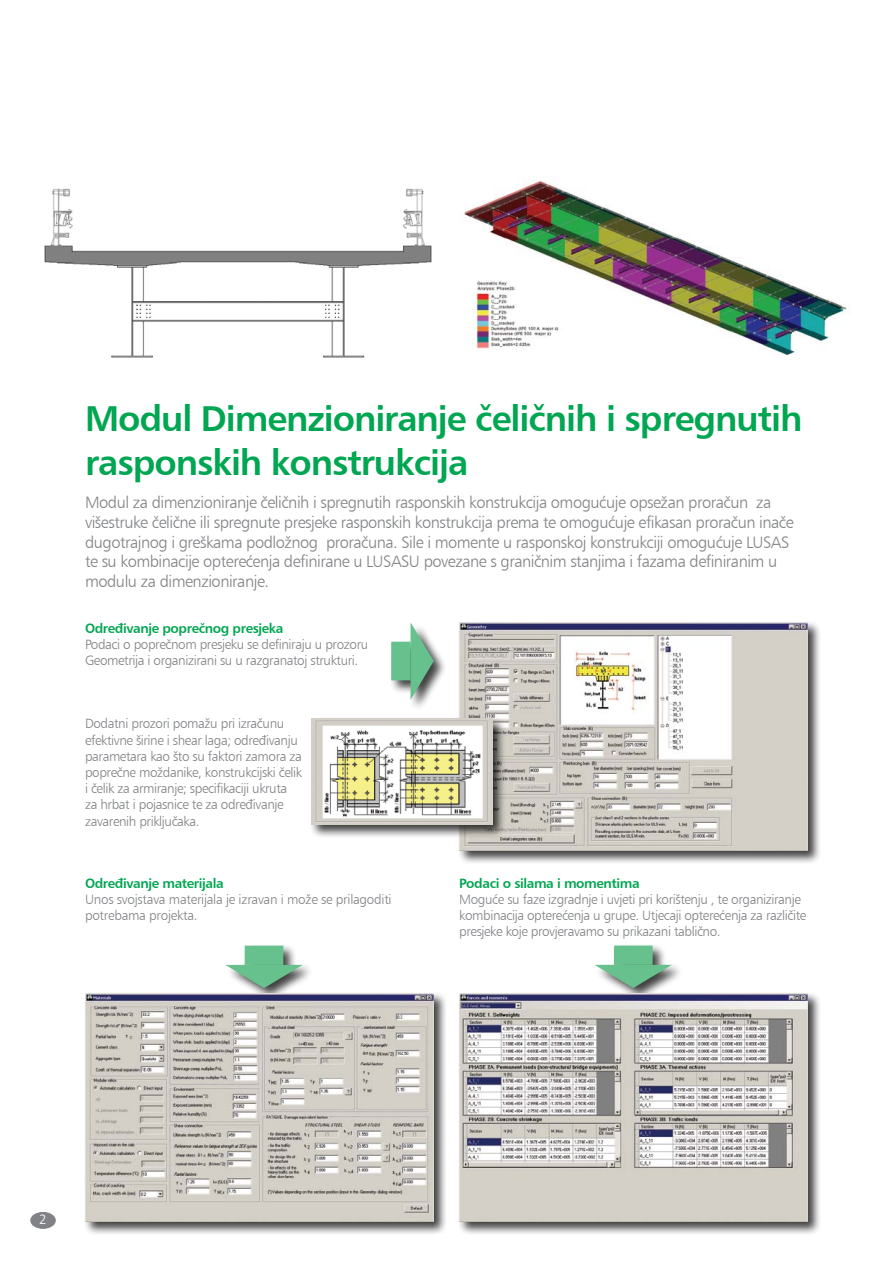
<style>
.page{position:relative;width:893px;height:1263px;background:#fff}
.page>*{position:absolute;margin:0;border:0;box-sizing:border-box;transform-origin:0 0}
.t1{font:36px/43.2px "Humanist 777 BT Bold B";letter-spacing:-.03em;color:#00a651}
.t2{font:16.5px/19.8px "Humanist 777 BT Light B";letter-spacing:-.03em;color:#808285}
.t3{font:13.5px/16.2px "Humanist 777 BT Light B";letter-spacing:-.03em;color:#808285}
.t4{font:13.5px "Humanist 777 BT Bold B";letter-spacing:-.03em;color:#00a651}
.t5{font:13.5px "Humanist 777 BT Light B";color:#fff}
</style>
<div class="page">
<div style="left:457px;top:620px;width:365px;height:245px;background:#000;opacity:.75"></div>
<img style="left:459px;top:622px;width:349px;height:229px">
<div style="left:225px;top:943px;width:90px;height:58px;background:#000;opacity:.75"></div>
<svg style="left:225px;top:963px;width:83px;height:27px"></svg>
<div style="left:245px;top:946px;width:38px;height:19px;background:#67c18c"></div>
<div style="left:389px;top:622px;width:58px;height:90px;background:#000;opacity:.75"></div>
<svg style="left:409px;top:622px;width:27px;height:83px"></svg>
<div style="left:391px;top:642px;width:20px;height:38px;background:#67c18c;border:3px solid #67c18c"></div>
<div style="left:31px;top:1213px;width:24px;height:15px;background:#808285;border-radius:50%"></div>
<div style="left:30px;top:1212px;width:26px;height:17px;border:2px solid #808285;border-radius:50%"></div>
<img style="left:464px;top:180px;width:385px;height:176px">
<div style="left:595px;top:943px;width:89px;height:58px;background:#000;opacity:.75"></div>
<svg style="left:595px;top:963px;width:82px;height:27px"></svg>
<div style="left:614px;top:945px;width:39px;height:20px;background:#67c18c;border:3px solid #67c18c"></div>
<div style="left:83px;top:991px;width:365px;height:245px;background:#000;opacity:.75"></div>
<img style="left:85px;top:993px;width:349px;height:229px">
<div style="left:457px;top:991px;width:365px;height:245px;background:#000;opacity:.75"></div>
<img style="left:459px;top:993px;width:349px;height:229px">
<img style="left:44px;top:188px;width:388px;height:170px">
<div style="left:310px;top:716px;width:197px;height:123px;background:#000;opacity:.75"></div>
<img style="left:312px;top:718px;width:181px;height:107px">
<h1 class="t1" style="left:85px;top:396px;width:719px">Modul Dimenzioniranje čeličnih i spregnutih rasponskih konstrukcija</h1>
<p class="t2" style="left:85px;top:492px;width:710px">Modul za dimenzioniranje čeličnih i spregnutih rasponskih konstrukcija omogućuje opsežan proračun za višestruke čelične ili spregnute presjeke rasponskih konstrukcija prema te omogućuje efikasan proračun inače dugotrajnog i greškama podložnog proračuna. Sile i momente u rasponskoj konstrukciji omogućuje LUSAS te su kombinacije opterećenja definirane u LUSASU povezane s graničnim stanjima i fazama definiranim u modulu za dimenzioniranje.</p>
<p class="t4" style="left:85px;top:619px;width:200px">Određivanje poprečnog presjeka</p>
<p class="t3" style="left:85px;top:636px;width:285px">Podaci o poprečnom presjeku se definiraju u prozoru<br>Geometrija i organizirani su u razgranatoj strukturi.</p>
<p class="t3" style="left:85px;top:715px;width:219px">Dodatni prozori pomažu pri izračunu efektivne širine i shear laga; određivanju parametara kao što su faktori zamora za poprečne moždanike, konstrukcijski čelik i čelik za armiranje; specifikaciji ukruta za hrbat i pojasnice te za određivanje zavarenih priključaka.</p>
<p class="t4" style="left:85px;top:874px;width:140px">Određivanje materijala</p>
<p class="t3" style="left:85px;top:891px;width:308px">Unos svojstava materijala je izravan i može se prilagoditi potrebama projekta.</p>
<p class="t4" style="left:459px;top:874px;width:182px">Podaci o silama i momentima</p>
<p class="t3" style="left:459px;top:891px;width:349px">Moguće su faze izgradnje i uvjeti pri korištenju , te organiziranje kombinacija opterećenja u grupe. Utjecaji opterećenja za različite presjeke koje provjeravamo su prikazani tablično.</p>
<p class="t5" style="left:39px;top:1211px;width:9px">2</p>
</div>
